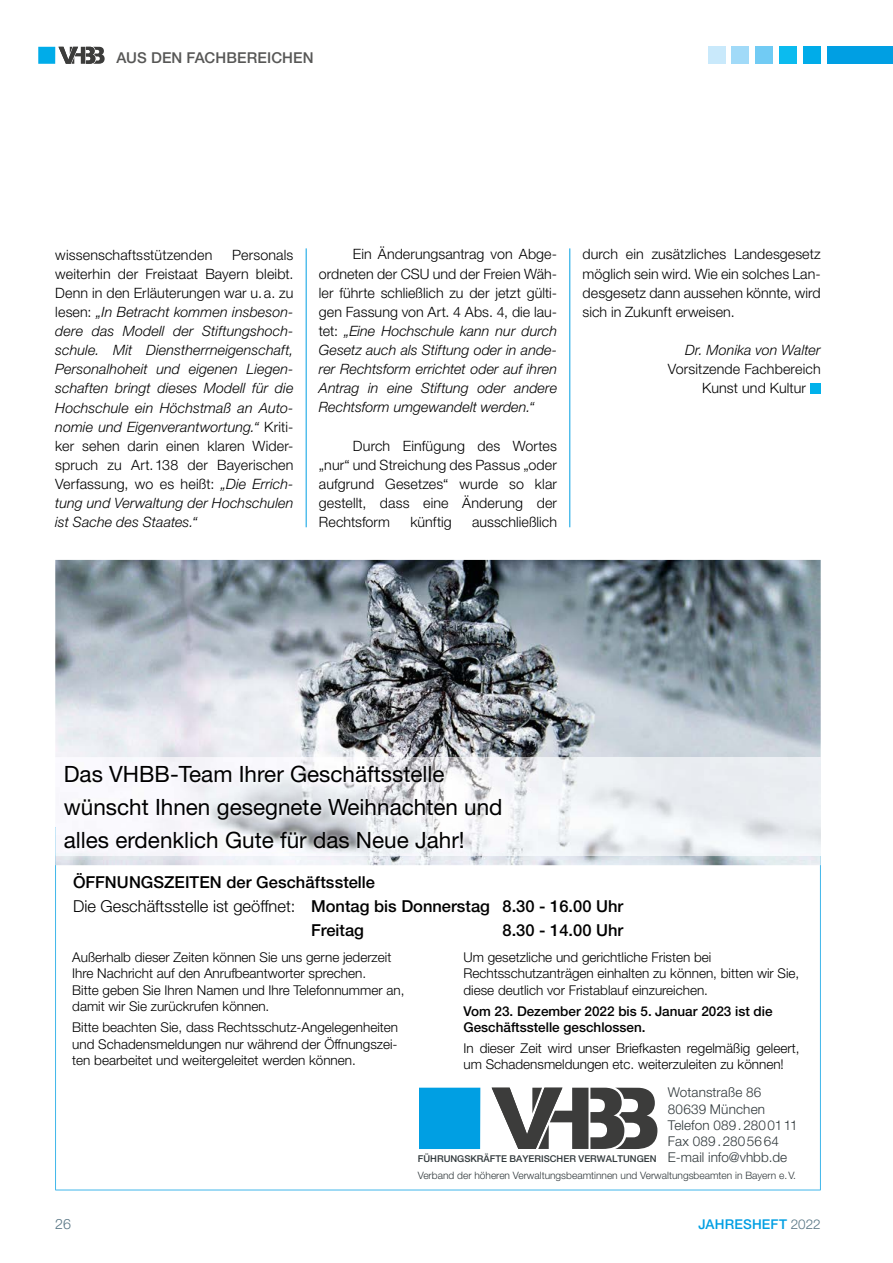
<style>
.page{position:relative;width:893px;height:1263px;background:#fff}
.page>*{position:absolute;margin:0;border:0;box-sizing:border-box;transform-origin:0 0}
.t1{font:22.5px/33px "Helvetica Neue LT Std";color:#000}
.t2{font:500 16.5px "Helvetica Neue LT Std";color:#000}
.t3{font:500 15px "Helvetica Neue LT Std";letter-spacing:.005em;color:#575756}
.t4{font:italic 300 14.25px/19px "Helvetica Neue LT Std";letter-spacing:.005em;color:#000;text-align:justify}
.t5{font:300 14.25px/19px "Helvetica Neue LT Std";letter-spacing:.005em;color:#000;text-align:justify}
.t6{font:300 14.25px "Helvetica Neue LT Std";color:#567483}
.t7{font:300 13.5px/16.5px "Helvetica Neue LT Std";color:#000}
.t8{font:500 13.5px/16.5px "Helvetica Neue LT Std";color:#000}
.t9{font:300 13.5px/16.2px "Helvetica Neue LT Std";letter-spacing:.01em;color:#30383b}
.t10{font:500 13.5px "Helvetica Neue LT Std";letter-spacing:.01em;color:#009fe3}
.t11{font:300 10.2px "Helvetica Neue LT Std";color:#30383b}
.t12{font:500 9.45px "Helvetica Neue LT Std";color:#30383b}
.s1{font-style:normal}
.s2{font-weight:300}
.s3{font-weight:300;font-size:13.5px}
.s4{font-weight:300;color:#567483}
</style>
<div class="page">
<div style="left:810px;top:383px;width:11px;height:10px;background:#00b1eb"></div>
<hr style="left:306px;top:248px;width:1px;height:279px;background:#009fe3">
<hr style="left:569px;top:248px;width:1px;height:279px;background:#009fe3">
<svg style="left:55px;top:865px;width:766px;height:325px"></svg>
<div style="left:419px;top:1088px;width:61px;height:61px;background:#009fe3"></div>
<svg style="left:492px;top:1088px;width:165px;height:61px"></svg>
<img style="left:55px;top:560px;width:766px;height:305px">
<img style="left:55px;top:757px;width:766px;height:99px">
<img style="left:61px;top:763px;width:443px;height:89px">
<div style="left:827px;top:47px;width:66px;height:17px;background:#009fe3"></div>
<div style="left:804px;top:47px;width:17px;height:17px;background:#00ace9"></div>
<div style="left:780px;top:47px;width:17px;height:17px;background:#0bbbef"></div>
<div style="left:756px;top:47px;width:17px;height:17px;background:#71cbf4"></div>
<div style="left:732px;top:47px;width:17px;height:17px;background:#a1daf8"></div>
<div style="left:708px;top:47px;width:17px;height:17px;background:#c9e9fb"></div>
<div style="left:38px;top:47px;width:17px;height:17px;background:#00ace9"></div>
<svg style="left:58px;top:47px;width:47px;height:17px"></svg>
<p class="t3" style="left:116px;top:49px;width:199px">AUS DEN FACHBEREICHEN</p>
<p class="t4" style="left:55px;top:245px;width:240px;text-indent:177px"><span class="s1">Personals weiter hin der Freistaat Bayern bleibt.<br>Denn in den Erläuterungen war u. a. zu lesen:</span> „In Betracht kommen insbeson&shy;dere das Modell der Stiftungshoch&shy;schule. Mit Dienstherrneigenschaft, Personalhoheit und eigenen Liegen&shy;schaften bringt dieses Modell für die Hochschule ein Höchstmaß an Auto&shy;nomie und Eigenverantwortung.“ <span class="s1">Kriti&shy;ker sehen darin einen klaren Wider&shy;spruch zu Art. 138 der Bayerischen Verfassung, wo es heißt:</span> „Die Errich&shy;tung und Verwaltung der Hochschulen ist Sache des Staates.“</p>
<p class="t4" style="left:319px;top:245px;width:240px;text-indent:34px"><span class="s1">Ein Änderungsantrag von Abge&shy;ordneten der CSU und der Freien Wäh&shy;ler führte schließlich zu der jetzt gülti&shy;gen Fassung von Art. 4 Abs. 4, die lau&shy;tet:</span> „Eine Hochschule kann nur durch Gesetz auch als Stiftung oder in ande&shy;rer Rechtsform errichtet oder auf ihren Antrag in eine Stiftung oder andere Rechtsform umgewandelt werden.“</p>
<p class="t5" style="left:55px;top:245px;width:159px">wissenschaftsstützenden</p>
<p class="t5" style="left:319px;top:436px;width:240px;text-indent:34px">Durch Einfügung des Wortes „nur“ und Streichung des Passus „oder aufgrund Gesetzes“ wurde so klar gestellt, dass eine Änderung der Rechtsform</p>
<p class="t5" style="left:410px;top:512px;width:43px">künftig</p>
<p class="t5" style="left:472px;top:512px;width:87px">ausschließlich</p>
<p class="t5" style="left:583px;top:245px;width:240px">durch ein zusätzliches Landesgesetz möglich sein wird. Wie ein solches Lan&shy;desgesetz dann aussehen könnte, wird sich in Zukunft erweisen.</p>
<p class="t4" style="left:685px;top:340px;width:137px">Dr. Monika von Walter</p>
<p class="t5" style="left:702px;top:359px;width:120px;text-indent:-34px">Vorsitzende Fachbereich<br>Kunst und Kultur</p>
<h1 class="t1" style="left:64px;top:757px;width:440px">Das VHBB-Team Ihrer Geschäftsstelle wünscht Ihnen gesegnete Weihnachten und alles erdenklich Gute für das Neue Jahr!</h1>
<p class="t2" style="left:73px;top:872px;width:304px">ÖFFNUNGSZEITEN der Geschäftsstelle</p>
<p class="t2" style="left:73px;top:896px;width:552px"><span class="s2">Die Geschäftsstelle ist geöffnet:</span> Montag bis Donnerstag 8.30 - 16.00 Uhr</p>
<p class="t2" style="left:311px;top:920px;width:54px">Freitag</p>
<p class="t2" style="left:502px;top:920px;width:122px">8.30 - 14.00 Uhr</p>
<p class="t7" style="left:72px;top:948px;width:334px">Außerhalb dieser Zeiten können Sie uns gerne jederzeit Ihre Nachricht auf den Anrufbeantworter sprechen.<br>Bitte geben Sie Ihren Namen und Ihre Telefonnummer an, damit wir Sie zurückrufen können.</p>
<p class="t7" style="left:72px;top:1019px;width:327px;text-align:justify">Bitte beachten Sie, dass Rechtsschutz-Angelegenheiten und Schadensmeldungen nur während der Öffnungszei&shy;ten bearbeitet und weitergeleitet werden können.</p>
<p class="t7" style="left:463px;top:948px;width:337px">Um gesetzliche und gerichtliche Fristen bei<br>Rechtsschutz anträgen einhalten zu können, bitten wir Sie, diese deutlich vor Fristablauf einzureichen.</p>
<p class="t8" style="left:463px;top:1002px;width:311px">Vom 23. Dezember 2022 bis 5. Januar 2023 ist die<br>Geschäftsstelle geschlossen.</p>
<p class="t7" style="left:463px;top:1039px;width:337px">In dieser Zeit wird unser Briefkasten regelmäßig geleert, um Schadensmeldungen etc. weiterzuleiten zu können!</p>
<p class="t9" style="left:668px;top:1084px;width:131px">Wotanstraße 86<br>80639 München<br>Telefon 089 . 280 01 11<br>Fax 089 . 280 56 64</p>
<p class="t12" style="left:418px;top:1152px;width:371px">FÜHRUNGSKRÄFTE BAYERISCHER VERWALTUNGEN <span class="s3">E-mail info@vhbb.de</span></p>
<p class="t11" style="left:418px;top:1169px;width:380px">Verband der höheren Verwaltungsbeamtinnen und Verwaltungsbeamten in Bayern e. V.</p>
<p class="t6" style="left:55px;top:1215px;width:17px">26</p>
<p class="t10" style="left:698px;top:1216px;width:124px">JAHRESHEFT <span class="s4">2022</span></p>
</div>
